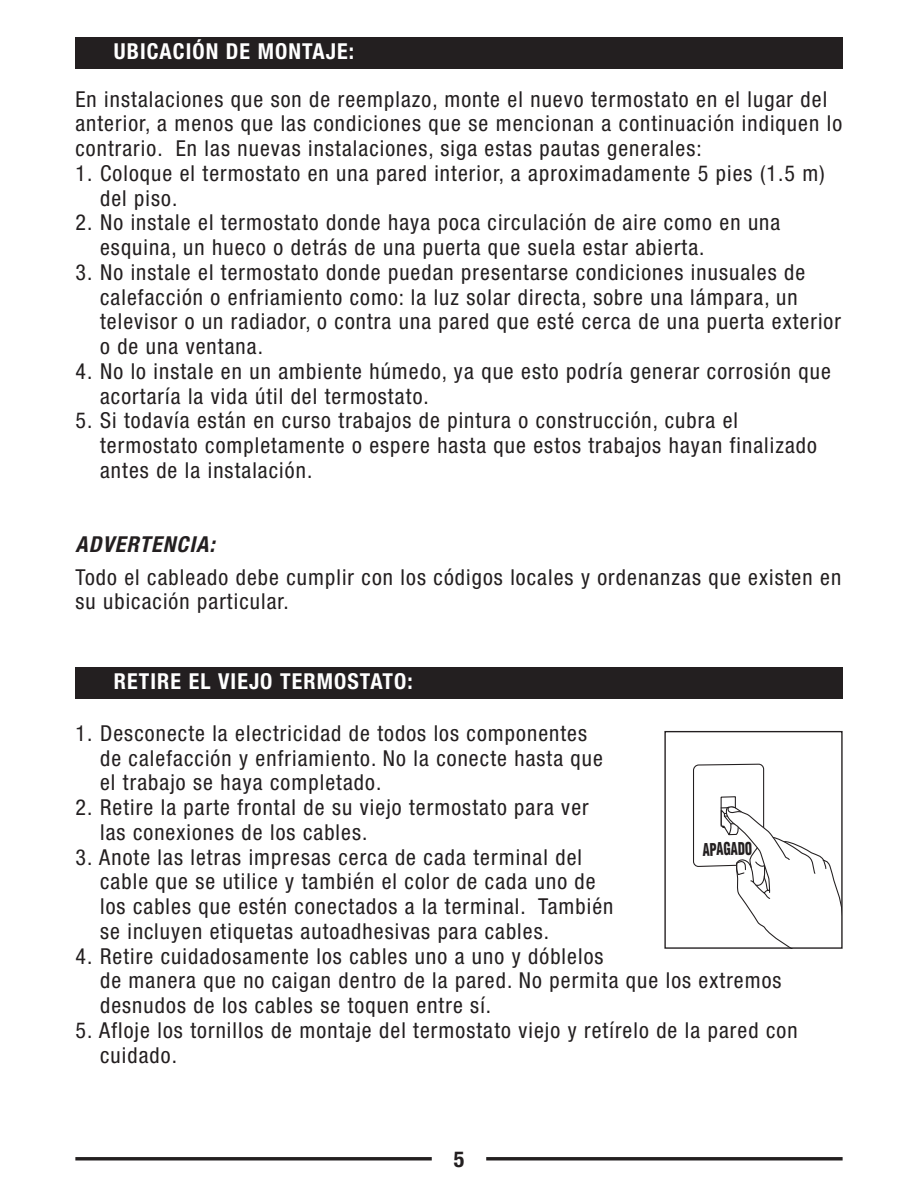
<style>
.page{position:relative;width:918px;height:1188px;background:#fff}
.page>*{position:absolute;margin:0;border:0;box-sizing:border-box;transform-origin:0 0}
.t1{font:condensed 22.05px/24.8px "Helvetica Neue LT Std";letter-spacing:.05em;color:#231f20}
.t2{font:700 condensed 22.05px "Helvetica Neue LT Std";letter-spacing:.05em;color:#fff}
.t3{font:italic 700 condensed 22.05px "Helvetica Neue LT Std";letter-spacing:.05em;color:#231f20}
.t4{font:700 condensed 22.05px "Helvetica Neue LT Std";color:#231f20}
.t5{font:900 condensed 17.1px "Helvetica";color:#231f20;scale:.75 1}
</style>
<div class="page">
<div style="left:75px;top:667px;width:768px;height:32px;background:#231f20"></div>
<div style="left:75px;top:37px;width:768px;height:32px;background:#231f20"></div>
<svg style="left:693px;top:763px;width:148px;height:184px"></svg>
<div style="left:664px;top:731px;width:179px;height:218px;border:1px solid #231f20"></div>
<svg style="left:75px;top:1157px;width:357px;height:4px"></svg>
<svg style="left:486px;top:1157px;width:357px;height:4px"></svg>
<p class="t2" style="left:114px;top:43px;width:242px">UBICACIÓN DE MONTAJE:</p>
<p class="t1" style="left:75px;top:88px;width:768px">En instalaciones que son de reemplazo, monte el nuevo termostato en el lugar del anterior, a menos que las condiciones que se mencionan a continuación indiquen lo contrario. En las nuevas instalaciones, siga estas pautas generales:</p>
<p class="t1" style="left:100px;top:163px;width:726px;text-indent:-25px">1. Coloque el termostato en una pared interior, a aproximadamente 5 pies (1.5 m) del piso.</p>
<p class="t1" style="left:100px;top:212px;width:682px;text-indent:-25px">2. No instale el termostato donde haya poca circulación de aire como en una esquina, un hueco o detrás de una puerta que suela estar abierta.</p>
<p class="t1" style="left:100px;top:262px;width:742px;text-indent:-25px">3. No instale el termostato donde puedan presentarse condiciones inusuales de calefacción o enfriamiento como: la luz solar directa, sobre una lámpara, un televisor o un radiador, o contra una pared que esté cerca de una puerta exterior o de una ventana.</p>
<p class="t1" style="left:100px;top:361px;width:732px;text-indent:-25px">4. No lo instale en un ambiente húmedo, ya que esto podría generar corrosión que acortaría la vida útil del termostato.</p>
<p class="t1" style="left:100px;top:410px;width:718px;text-indent:-25px">5. Si todavía están en curso trabajos de pintura o construcción, cubra el termostato completamente o espere hasta que estos trabajos hayan finalizado antes de la instalación.</p>
<p class="t3" style="left:75px;top:532px;width:141px">ADVERTENCIA:</p>
<p class="t1" style="left:75px;top:566px;width:767px">Todo el cableado debe cumplir con los códigos locales y ordenanzas que existen en su ubicación particular.</p>
<p class="t2" style="left:114px;top:673px;width:300px">RETIRE EL VIEJO TERMOSTATO:</p>
<p class="t1" style="left:100px;top:723px;width:504px;text-indent:-25px">1. Desconecte la electricidad de todos los componentes de calefacción y enfriamiento. No la conecte hasta que el trabajo se haya completado.</p>
<p class="t1" style="left:100px;top:797px;width:490px;text-indent:-25px">2. Retire la parte frontal de su viejo termostato para ver las conexiones de los cables.</p>
<p class="t1" style="left:100px;top:847px;width:515px;text-indent:-25px">3. Anote las letras impresas cerca de cada terminal del cable que se utilice y también el color de cada uno de los cables que estén conectados a la terminal. También se incluyen etiquetas autoadhesivas para cables.</p>
<p class="t1" style="left:100px;top:946px;width:683px;text-indent:-25px">4. Retire cuidadosamente los cables uno a uno y dóblelos<br>de manera que no caigan dentro de la pared. No permita que los extremos desnudos de los cables se toquen entre sí.</p>
<p class="t1" style="left:100px;top:1020px;width:699px;text-indent:-25px">5. Afloje los tornillos de montaje del termostato viejo y retírelo de la pared con cuidado.</p>
<p class="t5" style="left:702px;top:843px;width:68px;rotate:-2deg">APAGADO</p>
<p class="t4" style="left:454px;top:1151px;width:12px">5</p>
</div>
